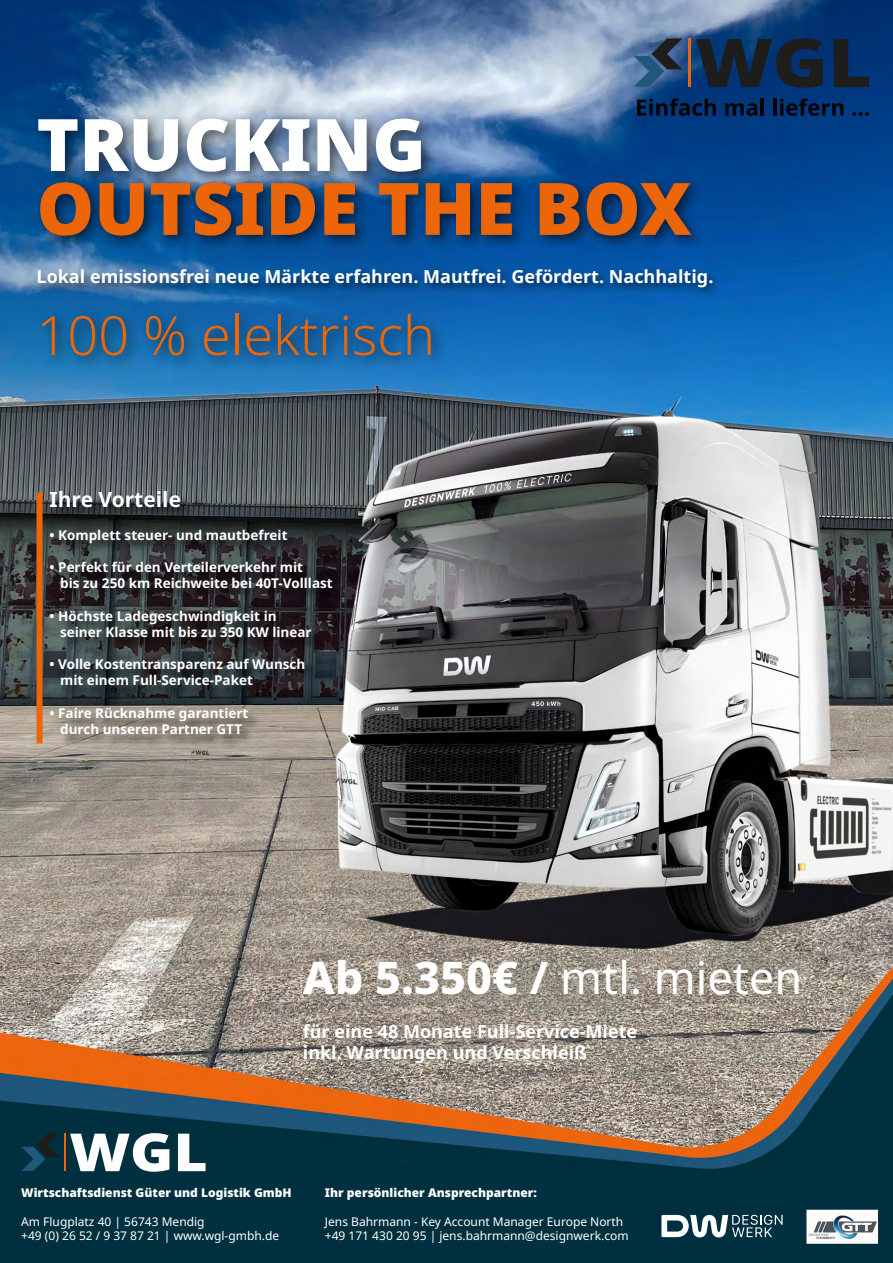
<style>
.page{position:relative;width:893px;height:1263px;background:#fff}
.page>*{position:absolute;margin:0;border:0;box-sizing:border-box;transform-origin:0 0}
.t1{font:900 72.45px "Noto Sans";color:#ec6608}
.t2{font:900 72.45px "Noto Sans";color:#fff}
.t3{font:300 54px "Noto Sans";color:#ec6608}
.t4{font:45px "Noto Sans";color:#fff}
.t5{font:700 21px "Noto Sans";color:#fff}
.t6{font:700 18px/21.6px "Noto Sans";color:#fff}
.t7{font:700 13.5px/16.2px "Noto Sans";color:#fff}
.t8{font:12px/14.4px "Noto Sans";color:#fff}
.t9{font:900 12px "Noto Sans";color:#fff}
.s1{font-weight:800}
.s2{font-weight:700}
</style>
<div class="page">
<img style="left:0;top:0;width:893px;height:1263px">
<hr style="left:688px;top:38px;width:2px;height:49px;background:#ea6512">
<svg style="left:696px;top:38px;width:127px;height:50px;background:#112741"></svg>
<svg style="left:834px;top:39px;width:35px;height:48px;background:#0f2745"></svg>
<svg style="left:634px;top:38px;width:48px;height:49px;background:#33557a"></svg>
<svg style="left:637px;top:98px;width:79px;height:18px"></svg>
<svg style="left:725px;top:103px;width:32px;height:13px"></svg>
<hr style="left:761px;top:99px;width:3px;height:17px;background:#010202">
<hr style="left:773px;top:99px;width:4px;height:17px;background:#010202">
<svg style="left:780px;top:98px;width:64px;height:18px"></svg>
<svg style="left:852px;top:112px;width:17px;height:4px"></svg>
<hr style="left:64px;top:1133px;width:2px;height:38px;background:#ea6512">
<svg style="left:70px;top:1133px;width:99px;height:39px"></svg>
<svg style="left:178px;top:1134px;width:28px;height:37px"></svg>
<svg style="left:21px;top:1133px;width:38px;height:38px"></svg>
<div style="left:31px;top:112px;width:674px;height:140px;background:#000;opacity:.6"></div>
<div style="left:33px;top:265px;width:690px;height:34px;background:#000;opacity:.6"></div>
<img style="left:792px;top:1208px;width:101px;height:36px">
<svg style="left:661px;top:1215px;width:122px;height:22px"></svg>
<div style="left:36px;top:307px;width:411px;height:64px;background:#000;opacity:.6"></div>
<div style="left:49px;top:490px;width:297px;height:258px;background:#000;opacity:.75"></div>
<div style="left:37px;top:493px;width:6px;height:250px;background:#ec6608"></div>
<h1 class="t2" style="left:37px;top:90px;width:391px">TRUCKING</h1>
<h1 class="t1" style="left:37px;top:153px;width:657px">OUTSIDE THE BOX</h1>
<h3 class="t6" style="left:37px;top:266px;width:678px">Lokal emissionsfrei neue Märkte erfahren. Mautfrei. Gefördert. Nachhaltig.</h3>
<h2 class="t3" style="left:37px;top:297px;width:400px">100 % elektrisch</h2>
<h3 class="t5" style="left:50px;top:485px;width:133px">Ihre Vorteile</h3>
<p class="t7" style="left:50px;top:527px;width:239px">• Komplett steuer- und mautbefreit</p>
<p class="t7" style="left:60px;top:559px;width:274px;text-indent:-11px">• Perfekt für den Verteilerverkehr mit<br>bis zu 250 km Reichweite bei 40T-Volllast</p>
<p class="t7" style="left:60px;top:608px;width:253px;text-indent:-11px">• Höchste Ladegeschwindigkeit in seiner Klasse mit bis zu 350 KW linear</p>
<p class="t7" style="left:60px;top:656px;width:247px;text-indent:-11px">• Volle Kostentransparenz auf Wunsch mit einem Full-Service-Paket</p>
<p class="t7" style="left:50px;top:705px;width:200px;text-align:center">• Faire Rücknahme garantiert durch unseren Partner GTT</p>
<h3 class="t4" style="left:303px;top:946px;width:501px"><span class="s1">Ab 5.350€</span> <span class="s2">/</span> mtl. mieten</h3>
<h3 class="t6" style="left:303px;top:1020px;width:336px">für eine 48 Monate Full-Service-Miete inkl. Wartungen und Verschleiß</h3>
<p class="t9" style="left:21px;top:1184px;width:272px">Wirtschaftsdienst Güter und Logistik GmbH</p>
<p class="t8" style="left:21px;top:1215px;width:260px">Am Flugplatz 40 | 56743 Mendig<br>+49 (0) 26 52 / 9 37 87 21 | www.wgl-gmbh.de</p>
<p class="t9" style="left:325px;top:1184px;width:214px">Ihr persönlicher Ansprechpartner:</p>
<p class="t8" style="left:325px;top:1215px;width:305px">Jens Bahrmann - Key Account Manager Europe North +49 171 430 20 95 | jens.bahrmann@designwerk.com</p>
</div>
